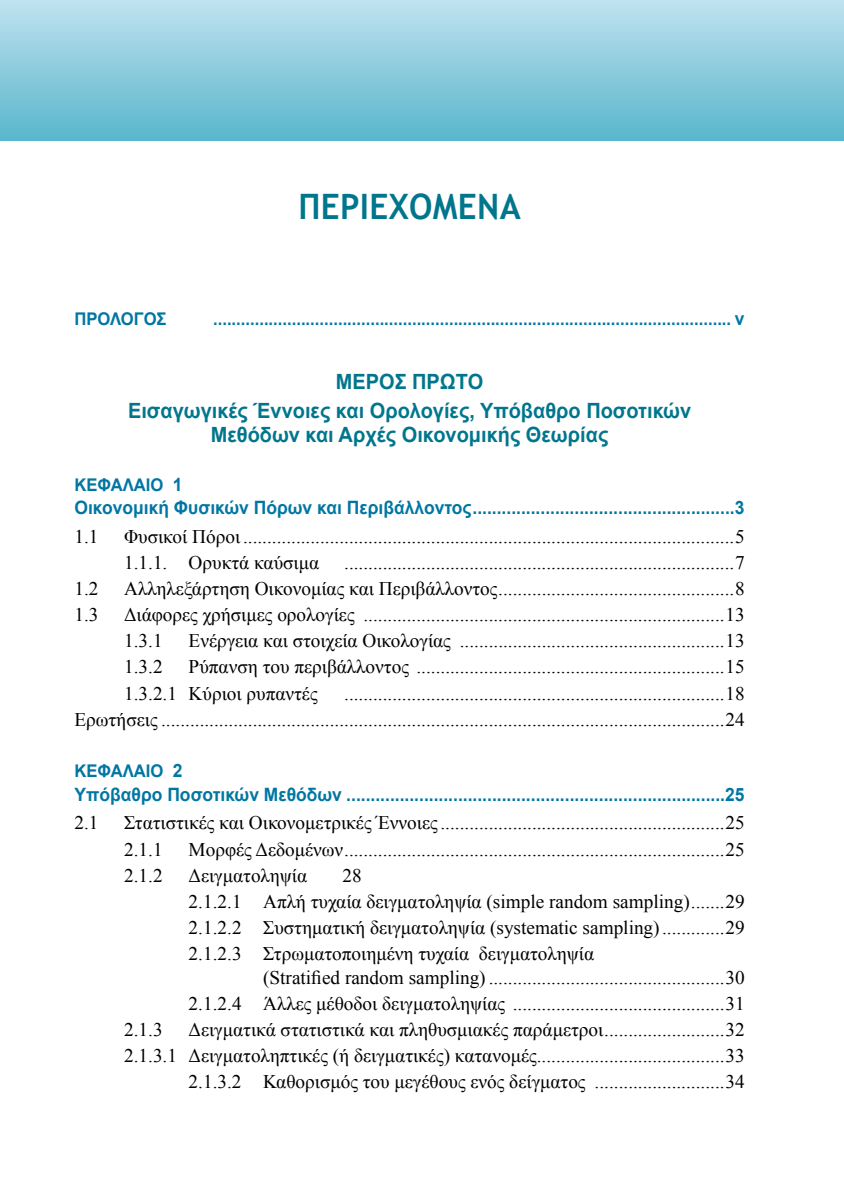
<style>
.page{position:relative;width:844px;height:1191px;background:#fff}
.page>*{position:absolute;margin:0;border:0;box-sizing:border-box;transform-origin:0 0}
.t1{font:700 35px "Trebuchet MS";letter-spacing:.01em;color:#00768c;scale:.95 1}
.t2{font:700 21px/28.5px "Arial";color:#00768c;text-align:center;scale:.95 1}
.t3{font:19.25px/26.1px "Times New Roman";color:#000}
.t4{font:700 18.38px "Arial";color:#0076a3;scale:.95 1}
.t5{font:700 17.5px "Arial";color:#0076a3;scale:.95 1}
.s1{font-size:18.38px}
</style>
<div class="page">
<div style="left:0;top:0;width:843px;height:141px;background:linear-gradient(to bottom,#c0e2ef,#59b6cb)"></div>
<h1 class="t1" style="left:298px;top:185px;width:235px">ΠΕΡΙΕΧΟΜΕΝΑ</h1>
<p class="t5" style="left:74px;top:307px;width:98px">ΠΡΟΛΟΓΟΣ</p>
<p class="t5" style="left:213px;top:307px;width:561px">................................................................................................................ <span class="s1">v</span></p>
<p class="t2" style="left:128px;top:368px;width:594px">ΜΕΡΟΣ ΠΡΩΤΟ<br>Εισαγωγικές Έννοιες και Ορολογίες, Υπόβαθρο Ποσοτικών</p>
<p class="t2" style="left:211px;top:421px;width:420px">Μεθόδων και Αρχές Οικονομικής Θεωρίας</p>
<p class="t5" style="left:74px;top:473px;width:52px">Κεφάλα</p>
<p class="t5" style="left:146px;top:473px;width:40px">ιο <span class="s1">1</span></p>
<p class="t4" style="left:74px;top:496px;width:706px">Οικονομική Φυσικών Πόρων και Περιβάλλοντος......................................................3</p>
<p class="t3" style="left:74px;top:523px;width:26px">1.1</p>
<p class="t3" style="left:124px;top:523px;width:622px">Φυσικοί Πόροι ......................................................................................................5<br>1.1.1. Ορυκτά καύσιμα</p>
<p class="t3" style="left:344px;top:549px;width:402px">.................................................................................7</p>
<p class="t3" style="left:74px;top:575px;width:26px">1.2</p>
<p class="t3" style="left:124px;top:575px;width:622px">Αλληλεξάρτηση Οικονομίας και Περιβάλλοντος.................................................8</p>
<p class="t3" style="left:74px;top:601px;width:26px">1.3</p>
<p class="t3" style="left:124px;top:601px;width:622px">Διάφορες χρήσιμες ορολογίες ...........................................................................13<br>1.3.1</p>
<p class="t3" style="left:189px;top:627px;width:557px">Ενέργεια και στοιχεία Οικολογίας .......................................................13</p>
<p class="t3" style="left:124px;top:653px;width:622px;text-indent:64px">Ρύπανση του περιβάλλοντος ................................................................15<br>1.3.2.1 Κύριοι ρυπαντές</p>
<p class="t3" style="left:124px;top:653px;width:40px">1.3.2</p>
<p class="t3" style="left:74px;top:680px;width:671px;text-align:right">...............................................................................18<br>Ερωτήσεις .....................................................................................................................24</p>
<p class="t5" style="left:74px;top:759px;width:52px">Κεφάλα</p>
<p class="t5" style="left:146px;top:759px;width:40px">ιο <span class="s1">2</span></p>
<p class="t4" style="left:74px;top:782px;width:706px">Υπόβαθρο Ποσοτικών Μεθόδων ..............................................................................25</p>
<p class="t3" style="left:74px;top:809px;width:26px">2.1</p>
<p class="t3" style="left:124px;top:809px;width:622px">Στατιστικές και Οικονομετρικές Έννοιες...........................................................25<br>2.1.1</p>
<p class="t3" style="left:189px;top:835px;width:557px">Μορφές Δεδομένων...............................................................................25</p>
<p class="t3" style="left:124px;top:862px;width:40px">2.1.2</p>
<p class="t3" style="left:189px;top:862px;width:120px">Δειγματοληψία</p>
<p class="t3" style="left:189px;top:862px;width:557px;text-indent:154px">28<br>2.1.2.1 Απλή τυχαία δειγματοληψία (simple random sampling).......29<br>2.1.2.2 Συστηματική δειγματοληψία (systematic sampling).............29<br>2.1.2.3 Στρωματοποιημένη τυχαία δειγματοληψία</p>
<p class="t3" style="left:189px;top:963px;width:557px;text-align:right">(Stratified random sampling).................................................30<br>2.1.2.4 Άλλες μέθοδοι δειγματοληψίας ............................................31</p>
<p class="t3" style="left:124px;top:1016px;width:622px;text-align:right">Δειγματικά στατιστικά και πληθυσμιακές παράμετροι.........................32<br>2.1.3.1 Δειγματοληπτικές (ή δειγματικές) κατανομές.......................................33<br>2.1.3.2 Καθορισμός του μεγέθους ενός δείγματος ...........................34</p>
<p class="t3" style="left:124px;top:1016px;width:40px">2.1.3</p>
</div>
